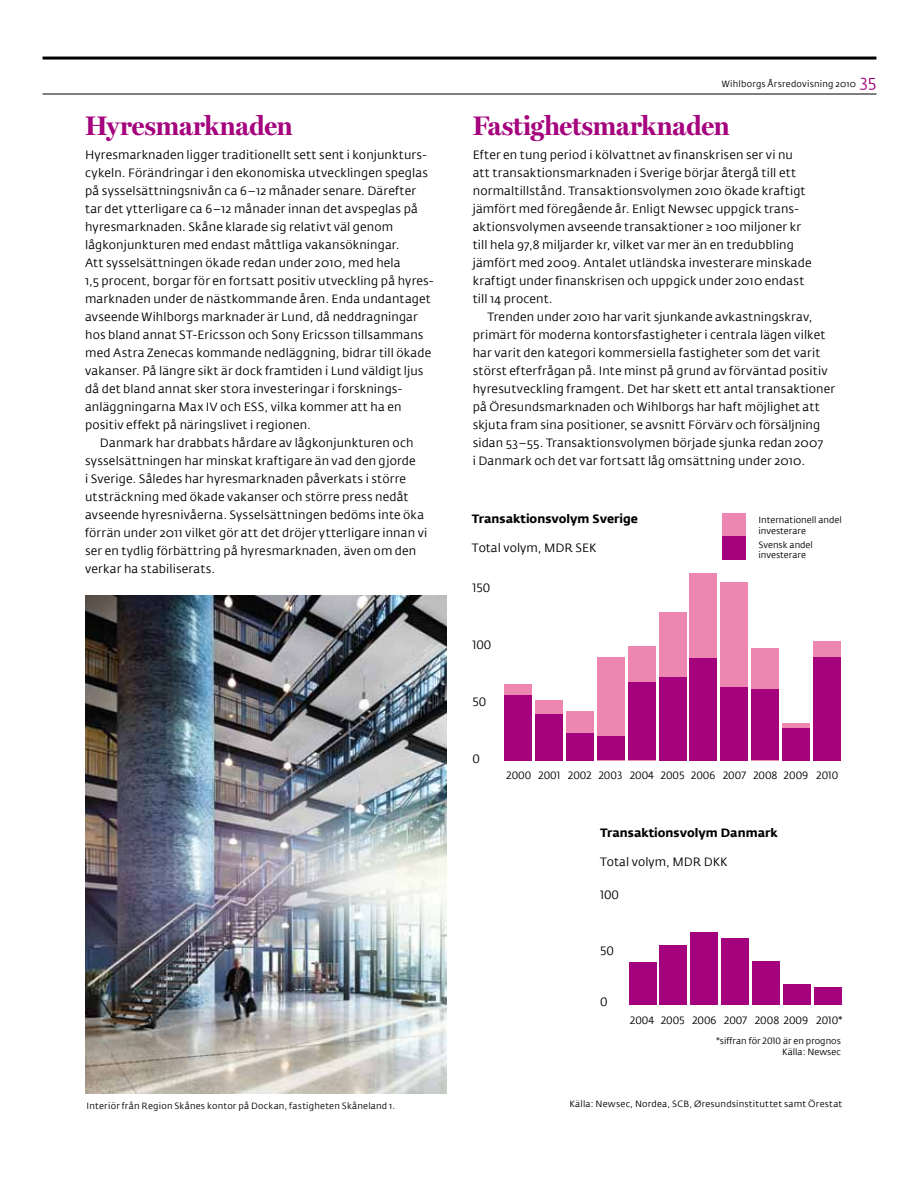
<style>
.page{position:relative;width:919px;height:1191px;background:#fff}
.page>*{position:absolute;margin:0;border:0;box-sizing:border-box;transform-origin:0 0}
.t1{font:700 27px "Miller Display";color:#a5027d}
.t2{font:12px/18px "Fedra Sans Wihlborgs";letter-spacing:.01em;color:#000}
.t3{font:12px "Fedra Sans Wihlborgs Book No";color:#000}
.t4{font:12px "Fedra Sans Wihlborgs Bold No";color:#000}
.t5{font:10.5px "Fedra Sans Wihlborgs Book No";color:#000}
.t6{font:9px "Fedra Sans Wihlborgs";letter-spacing:.02em;color:#000}
.t7{font:9px/10.5px "Fedra Sans Wihlborgs Book No";color:#000}
.s1{font-size:16.5px;color:#a5027d}
</style>
<div class="page">
<div style="left:722px;top:513px;width:23px;height:24px;background:#ed87b2"></div>
<div style="left:504px;top:684px;width:28px;height:76px;background:#ed87b2"></div>
<div style="left:535px;top:700px;width:27px;height:60px;background:#ed87b2"></div>
<div style="left:566px;top:711px;width:27px;height:49px;background:#ed87b2"></div>
<div style="left:597px;top:657px;width:27px;height:103px;background:#ed87b2"></div>
<div style="left:628px;top:646px;width:27px;height:114px;background:#ed87b2"></div>
<div style="left:689px;top:573px;width:28px;height:187px;background:#ed87b2"></div>
<div style="left:720px;top:582px;width:28px;height:178px;background:#ed87b2"></div>
<div style="left:751px;top:648px;width:27px;height:112px;background:#ed87b2"></div>
<div style="left:782px;top:723px;width:27px;height:37px;background:#ed87b2"></div>
<div style="left:813px;top:640px;width:27px;height:120px;background:#ed87b2"></div>
<div style="left:658px;top:612px;width:28px;height:148px;background:#ed87b2"></div>
<div style="left:504px;top:695px;width:28px;height:65px;background:#a5027d"></div>
<div style="left:535px;top:713px;width:27px;height:47px;background:#a5027d"></div>
<div style="left:566px;top:733px;width:27px;height:27px;background:#a5027d"></div>
<div style="left:597px;top:736px;width:27px;height:24px;background:#a5027d"></div>
<div style="left:628px;top:682px;width:27px;height:78px;background:#a5027d"></div>
<div style="left:658px;top:677px;width:28px;height:83px;background:#a5027d"></div>
<div style="left:689px;top:658px;width:28px;height:102px;background:#a5027d"></div>
<div style="left:720px;top:687px;width:28px;height:73px;background:#a5027d"></div>
<div style="left:751px;top:689px;width:27px;height:71px;background:#a5027d"></div>
<div style="left:782px;top:727px;width:27px;height:33px;background:#a5027d"></div>
<div style="left:813px;top:657px;width:27px;height:103px;background:#a5027d"></div>
<div style="left:722px;top:537px;width:23px;height:23px;background:#a5027d"></div>
<div style="left:628px;top:962px;width:28px;height:42px;background:#a5027d"></div>
<div style="left:659px;top:945px;width:28px;height:59px;background:#a5027d"></div>
<div style="left:690px;top:932px;width:27px;height:72px;background:#a5027d"></div>
<div style="left:721px;top:937px;width:27px;height:67px;background:#a5027d"></div>
<div style="left:752px;top:961px;width:27px;height:43px;background:#a5027d"></div>
<div style="left:783px;top:984px;width:27px;height:20px;background:#a5027d"></div>
<div style="left:814px;top:987px;width:27px;height:17px;background:#a5027d"></div>
<hr style="left:43px;top:57px;width:833px;height:3px;background:#000">
<hr style="left:43px;top:94px;width:833px;height:1px;background:#000">
<img style="left:85px;top:595px;width:361px;height:498px">
<h1 class="t1" style="left:85px;top:111px;width:209px">Hyresmarknaden</h1>
<p class="t2" style="left:85px;top:145px;width:343px">Hyresmarknaden ligger traditionellt sett sent i konjunkturs-</p>
<p class="t2" style="left:85px;top:163px;width:344px">cykeln. Förändringar i den ekonomiska utvecklingen speglas</p>
<p class="t2" style="left:85px;top:181px;width:332px">på sysselsättningsnivån ca 6–12 månader senare. Därefter</p>
<p class="t2" style="left:85px;top:199px;width:334px">tar det ytterligare ca 6–12 månader innan det avspeglas på</p>
<p class="t2" style="left:85px;top:217px;width:310px">hyresmarknaden. Skåne klarade sig relativt väl genom</p>
<p class="t2" style="left:85px;top:235px;width:316px">lågkonjunkturen med endast måttliga vakansökningar.</p>
<p class="t2" style="left:85px;top:253px;width:317px">Att sysselsättningen ökade redan under 2010, med hela</p>
<p class="t2" style="left:85px;top:271px;width:350px">1,5 procent, borgar för en fortsatt positiv utveckling på hyres-</p>
<p class="t2" style="left:85px;top:289px;width:347px">marknaden under de nästkommande åren. Enda undantaget</p>
<p class="t2" style="left:85px;top:307px;width:334px">avseende Wihlborgs marknader är Lund, då neddragningar</p>
<p class="t2" style="left:85px;top:325px;width:340px">hos bland annat ST-Ericsson och Sony Ericsson tillsammans</p>
<p class="t2" style="left:85px;top:343px;width:348px">med Astra Zenecas kommande nedläggning, bidrar till ökade</p>
<p class="t2" style="left:85px;top:361px;width:340px">vakanser. På längre sikt är dock framtiden i Lund väldigt ljus</p>
<p class="t2" style="left:85px;top:379px;width:318px">då det bland annat sker stora investeringar i forsknings-</p>
<p class="t2" style="left:85px;top:397px;width:318px">anläggningarna Max IV och ESS, vilka kommer att ha en</p>
<p class="t2" style="left:85px;top:415px;width:227px">positiv effekt på näringslivet i regionen.</p>
<p class="t2" style="left:100px;top:433px;width:315px">Danmark har drabbats hårdare av lågkonjunkturen och</p>
<p class="t2" style="left:85px;top:451px;width:332px">sysselsättningen har minskat kraftigare än vad den gjorde</p>
<p class="t2" style="left:85px;top:469px;width:322px">i Sverige. Således har hyresmarknaden påverkats i större</p>
<p class="t2" style="left:85px;top:487px;width:325px">utsträckning med ökade vakanser och större press nedåt</p>
<p class="t2" style="left:85px;top:505px;width:340px">avseende hyresnivåerna. Sysselsättningen bedöms inte öka</p>
<p class="t2" style="left:85px;top:523px;width:344px">förrän under 2011 vilket gör att det dröjer ytterligare innan vi</p>
<p class="t2" style="left:85px;top:541px;width:333px">ser en tydlig förbättring på hyresmarknaden, även om den</p>
<p class="t2" style="left:85px;top:559px;width:132px">verkar ha stabiliserats.</p>
<p class="t6" style="left:87px;top:1100px;width:310px">Interiör från Region Skånes kontor på Dockan, fastigheten Skåneland 1.</p>
<p class="t6" style="left:721px;top:78px;width:156px">Wihlborgs Årsredovisning 2010 <span class="s1">35</span></p>
<h1 class="t1" style="left:472px;top:111px;width:258px">Fastighetsmarknaden</h1>
<p class="t2" style="left:472px;top:145px;width:340px">Efter en tung period i kölvattnet av finanskrisen ser vi nu att transaktionsmarknaden i Sverige börjar återgå till ett normaltillstånd. Transaktionsvolymen 2010 ökade kraftigt jämfört med föregående år. Enligt Newsec uppgick trans&shy;aktionsvolymen avseende transaktioner ≥ 100 miljoner kr till hela 97,8 miljarder kr, vilket var mer än en tredubbling jämfört med 2009. Antalet utländska investerare minskade kraftigt under finanskrisen och uppgick under 2010 endast till 14 procent.</p>
<p class="t2" style="left:472px;top:307px;width:364px;text-indent:15px">Trenden under 2010 har varit sjunkande avkastningskrav, primärt för moderna kontorsfastigheter i centrala lägen vilket har varit den kategori kommersiella fastigheter som det varit störst efterfrågan på. Inte minst på grund av förväntad positiv hyresutveckling framgent. Det har skett ett antal transaktioner på Öresundsmarknaden och Wihlborgs har haft möjlighet att skjuta fram sina positioner, se avsnitt Förvärv och försäljning sidan 53–55. Transaktionsvolymen började sjunka redan 2007<br>i Danmark och det var fortsatt låg omsättning under 2010.</p>
<p class="t4" style="left:472px;top:511px;width:168px">Transaktionsvolym Sverige</p>
<p class="t3" style="left:472px;top:541px;width:126px">Total volym, MDR SEK</p>
<p class="t3" style="left:472px;top:581px;width:19px">150</p>
<p class="t3" style="left:472px;top:638px;width:20px">100</p>
<p class="t3" style="left:472px;top:695px;width:15px">50</p>
<p class="t3" style="left:472px;top:751px;width:9px">0</p>
<p class="t7" style="left:758px;top:515px;width:85px">Internationell andel investerare</p>
<p class="t7" style="left:758px;top:539px;width:56px">Svensk andel investerare</p>
<p class="t5" style="left:506px;top:769px;width:333px">2000 2001 2002 2003 2004 2005 2006 2007 2008 2009 2010</p>
<p class="t4" style="left:600px;top:824px;width:179px">Transaktionsvolym Danmark</p>
<p class="t3" style="left:600px;top:854px;width:129px">Total volym, MDR DKK</p>
<p class="t3" style="left:600px;top:887px;width:20px">100</p>
<p class="t3" style="left:600px;top:943px;width:15px">50</p>
<p class="t3" style="left:600px;top:994px;width:9px">0</p>
<p class="t5" style="left:630px;top:1013px;width:214px">2004 2005 2006 2007 2008 2009 2010*</p>
<p class="t7" style="left:716px;top:1035px;width:126px;text-align:right">*siffran för 2010 är en prognos<br>Källa: Newsec</p>
<p class="t6" style="left:569px;top:1098px;width:274px">Källa: Newsec, Nordea, SCB, Øresundsinstituttet samt Örestat</p>
</div>
